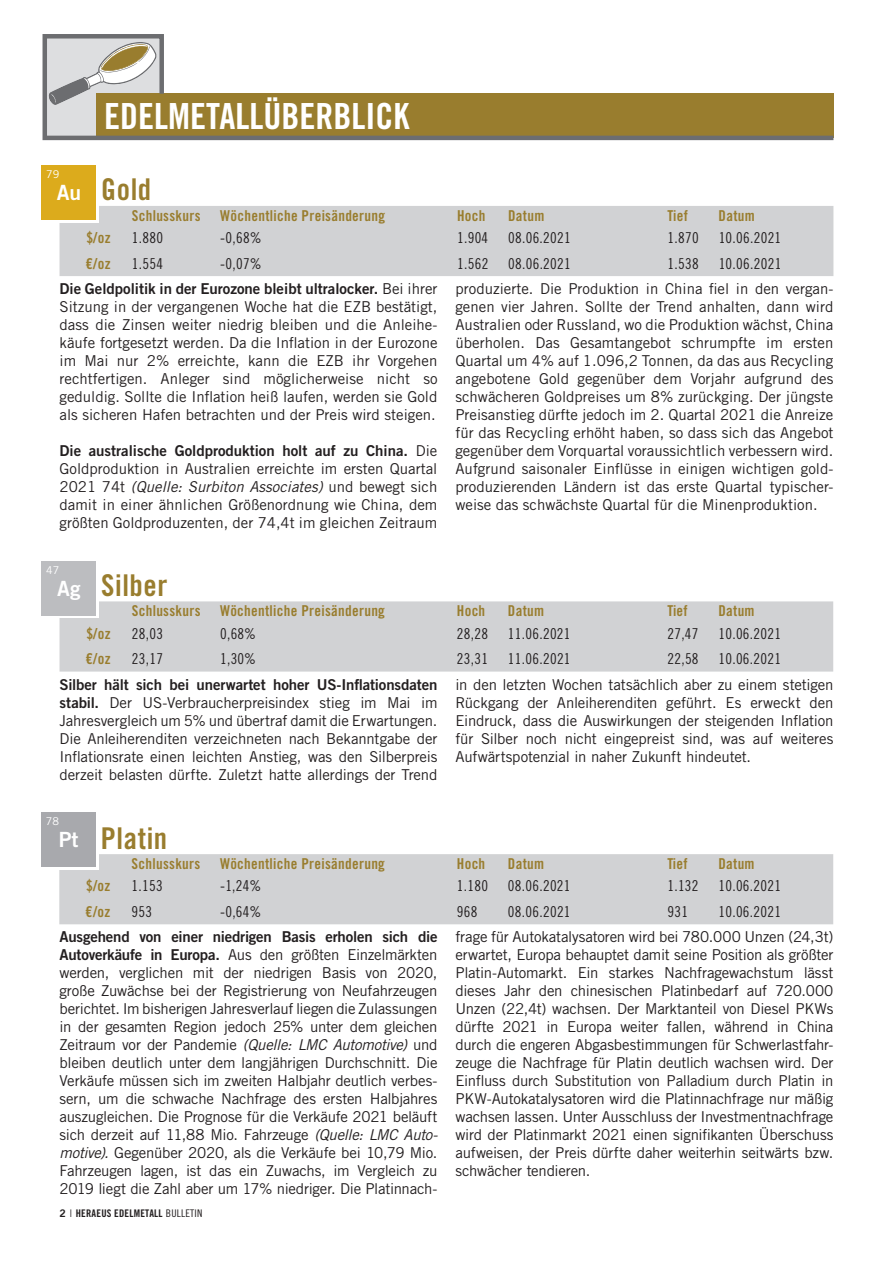
<style>
.page{position:relative;width:893px;height:1263px;background:#fff}
.page>*{position:absolute;margin:0;border:0;box-sizing:border-box;transform-origin:0 0}
.t1{font:36px "Trade Gothic LT Std Bd Cn 20";color:#fff}
.t2{font:30px "Trade Gothic LT Std Bd Cn 20";letter-spacing:.02em;color:#997d2e}
.t3{font:21px "Trade Gothic LT Std Bd 2";color:#fff}
.t4{font:15px/18px "Trade Gothic LT Std";color:#231f20;text-align:justify}
.t5{font:15px "Trade Gothic LT Std Cn 18";letter-spacing:.02em;color:#231f20}
.t6{font:15px "Trade Gothic LT Std Bd 2";color:#231f20}
.t7{font:15px "Trade Gothic LT Std Bd Cn 20";letter-spacing:.02em;color:#997d2e}
.t8{font:10.8px "Trade Gothic LT Std";color:#fff}
.t9{font:10.5px "Trade Gothic LT Std Bd Cn 20";letter-spacing:.02em;color:#231f20}
.s1{font-family:"Trade Gothic LT Std"}
.s2{font-style:italic}
.s3{font-family:"Trade Gothic LT Std Bd 2"}
.s4{font-family:"Trade Gothic LT Std";font-weight:300}
.s5{font-family:"Trade Gothic LT Std Cn 18"}
</style>
<div class="page">
<div style="left:60px;top:601px;width:773px;height:71px;background:#d1d2d4"></div>
<div style="left:60px;top:206px;width:773px;height:70px;background:#d1d2d4"></div>
<div style="left:45px;top:168px;width:54px;height:54px;background:#fff"></div>
<div style="left:42px;top:165px;width:54px;height:55px;background:#dcab1c"></div>
<div style="left:45px;top:564px;width:54px;height:54px;background:linear-gradient(to right,#fff,#fff)"></div>
<div style="left:42px;top:561px;width:54px;height:54px;background:#bcbdc0"></div>
<svg style="left:42px;top:34px;width:792px;height:107px"></svg>
<div style="left:59px;top:854px;width:774px;height:70px;background:#d1d2d4"></div>
<div style="left:44px;top:815px;width:55px;height:54px;background:#fff"></div>
<div style="left:41px;top:812px;width:55px;height:55px;background:#a8a9ad"></div>
<h1 class="t1" style="left:104px;top:94px;width:307px">EDELMETALLÜBERBLICK</h1>
<p class="t8" style="left:46px;top:167px;width:15px">79</p>
<h3 class="t3" style="left:57px;top:180px;width:26px">Au</h3>
<h2 class="t2" style="left:101px;top:172px;width:52px">Gold</h2>
<p class="t7" style="left:132px;top:206px;width:70px">Schlusskurs</p>
<p class="t7" style="left:220px;top:206px;width:166px">Wöchentliche Preisänderung</p>
<p class="t7" style="left:457px;top:206px;width:30px">Hoch</p>
<p class="t7" style="left:508px;top:206px;width:38px">Datum</p>
<p class="t7" style="left:668px;top:206px;width:22px">Tief</p>
<p class="t7" style="left:719px;top:206px;width:38px">Datum</p>
<p class="t7" style="left:86px;top:229px;width:26px">$/oz</p>
<p class="t5" style="left:132px;top:229px;width:33px">1.880</p>
<p class="t5" style="left:220px;top:229px;width:43px">-0,68%</p>
<p class="t5" style="left:457px;top:229px;width:33px">1.904</p>
<p class="t5" style="left:508px;top:229px;width:64px">08.06.2021</p>
<p class="t5" style="left:668px;top:229px;width:33px">1.870</p>
<p class="t5" style="left:719px;top:229px;width:64px">10.06.2021</p>
<p class="t7" style="left:86px;top:254px;width:27px">€/oz</p>
<p class="t5" style="left:132px;top:254px;width:33px">1.554</p>
<p class="t5" style="left:220px;top:254px;width:43px">-0,07%</p>
<p class="t5" style="left:457px;top:254px;width:33px">1.562</p>
<p class="t5" style="left:508px;top:254px;width:64px">08.06.2021</p>
<p class="t5" style="left:668px;top:254px;width:33px">1.538</p>
<p class="t5" style="left:719px;top:254px;width:64px">10.06.2021</p>
<p class="t6" style="left:60px;top:279px;width:379px">Die Geldpolitik in der Eurozone bleibt ultralocker. <span class="s1">Bei ihrer</span></p>
<p class="t4" style="left:60px;top:297px;width:379px">Sitzung in der vergangenen Woche hat die EZB bestätigt, dass die Zinsen weiter niedrig bleiben und die Anleihe&shy;käufe fortgesetzt werden. Da die Inflation in der Eurozone im Mai nur 2% erreichte, kann die EZB ihr Vorgehen rechtfertigen. Anleger sind möglicherweise nicht so geduldig. Sollte die Inflation heiß laufen, werden sie Gold als sicheren Hafen betrachten und der Preis wird steigen.</p>
<p class="t6" style="left:60px;top:441px;width:379px">Die australische Goldproduktion holt auf zu China. <span class="s1">Die</span></p>
<p class="t4" style="left:60px;top:459px;width:379px">Goldproduktion in Australien erreichte im ersten Quartal 2021 74t <span class="s2">(Quelle: Surbiton Associates)</span> und bewegt sich damit in einer ähnlichen Größenordnung wie China, dem größten Goldproduzenten, der 74,4t im gleichen Zeitraum</p>
<p class="t8" style="left:46px;top:563px;width:15px">47</p>
<h3 class="t3" style="left:57px;top:575px;width:25px">Ag</h3>
<h2 class="t2" style="left:101px;top:567px;width:68px">Silber</h2>
<p class="t4" style="left:455px;top:279px;width:379px">produzierte. Die Produktion in China fiel in den vergan&shy;genen vier Jahren. Sollte der Trend anhalten, dann wird Australien oder Russland, wo die Produktion wächst, China überholen. Das Gesamtangebot schrumpfte im ersten Quartal um 4% auf 1.096,2 Tonnen, da das aus Recycling angebotene Gold gegenüber dem Vorjahr aufgrund des schwächeren Goldpreises um 8% zurückging. Der jüngste Preisanstieg dürfte jedoch im 2. Quartal 2021 die Anreize für das Recycling erhöht haben, so dass sich das Angebot gegenüber dem Vorquartal voraussichtlich verbessern wird.<br>Aufgrund saisonaler Einflüsse in einigen wichtigen gold&shy;produzierenden Ländern ist das erste Quartal typischer&shy;weise das schwächste Quartal für die Minenproduktion.</p>
<p class="t7" style="left:132px;top:602px;width:70px">Schlusskurs</p>
<p class="t7" style="left:220px;top:602px;width:166px">Wöchentliche Preisänderung</p>
<p class="t7" style="left:457px;top:602px;width:30px">Hoch</p>
<p class="t7" style="left:508px;top:602px;width:38px">Datum</p>
<p class="t7" style="left:667px;top:602px;width:22px">Tief</p>
<p class="t7" style="left:718px;top:602px;width:38px">Datum</p>
<p class="t7" style="left:86px;top:624px;width:26px">$/oz</p>
<p class="t5" style="left:132px;top:624px;width:33px">28,03</p>
<p class="t5" style="left:220px;top:624px;width:38px">0,68%</p>
<p class="t5" style="left:457px;top:624px;width:33px">28,28</p>
<p class="t5" style="left:508px;top:624px;width:64px">11.06.2021</p>
<p class="t5" style="left:667px;top:624px;width:33px">27,47</p>
<p class="t5" style="left:718px;top:624px;width:64px">10.06.2021</p>
<p class="t7" style="left:86px;top:650px;width:27px">€/oz</p>
<p class="t5" style="left:132px;top:650px;width:33px">23,17</p>
<p class="t5" style="left:220px;top:650px;width:38px">1,30%</p>
<p class="t5" style="left:457px;top:650px;width:33px">23,31</p>
<p class="t5" style="left:508px;top:650px;width:64px">11.06.2021</p>
<p class="t5" style="left:667px;top:650px;width:33px">22,58</p>
<p class="t5" style="left:718px;top:650px;width:64px">10.06.2021</p>
<p class="t6" style="left:60px;top:675px;width:379px">Silber hält sich bei unerwartet hoher US-Inflationsdaten</p>
<p class="t4" style="left:60px;top:693px;width:379px"><span class="s3">stabil.</span> Der US-Verbraucherpreisindex stieg im Mai im Jahresvergleich um 5% und übertraf damit die Erwartungen.<br>Die Anleiherenditen verzeichneten nach Bekanntgabe der Inflationsrate einen leichten Anstieg, was den Silberpreis derzeit belasten dürfte. Zuletzt hatte allerdings der Trend</p>
<p class="t8" style="left:46px;top:815px;width:15px">78</p>
<h3 class="t3" style="left:59px;top:827px;width:21px">Pt</h3>
<h2 class="t2" style="left:101px;top:820px;width:68px">Platin</h2>
<p class="t4" style="left:455px;top:675px;width:379px">in den letzten Wochen tatsächlich aber zu einem stetigen Rückgang der Anleiherenditen geführt. Es erweckt den Eindruck, dass die Auswirkungen der steigenden Inflation für Silber noch nicht eingepreist sind, was auf weiteres Aufwärtspotenzial in naher Zukunft hindeutet.</p>
<p class="t7" style="left:132px;top:855px;width:70px">Schlusskurs</p>
<p class="t7" style="left:220px;top:855px;width:166px">Wöchentliche Preisänderung</p>
<p class="t7" style="left:457px;top:855px;width:30px">Hoch</p>
<p class="t7" style="left:508px;top:855px;width:38px">Datum</p>
<p class="t7" style="left:667px;top:855px;width:22px">Tief</p>
<p class="t7" style="left:718px;top:855px;width:38px">Datum</p>
<p class="t7" style="left:86px;top:877px;width:26px">$/oz</p>
<p class="t5" style="left:132px;top:877px;width:33px">1.153</p>
<p class="t5" style="left:220px;top:877px;width:43px">-1,24%</p>
<p class="t5" style="left:457px;top:877px;width:33px">1.180</p>
<p class="t5" style="left:508px;top:877px;width:64px">08.06.2021</p>
<p class="t5" style="left:667px;top:877px;width:33px">1.132</p>
<p class="t5" style="left:718px;top:877px;width:64px">10.06.2021</p>
<p class="t7" style="left:85px;top:902px;width:27px">€/oz</p>
<p class="t5" style="left:132px;top:903px;width:22px">953</p>
<p class="t5" style="left:220px;top:903px;width:43px">-0,64%</p>
<p class="t5" style="left:457px;top:903px;width:22px">968</p>
<p class="t5" style="left:508px;top:903px;width:64px">08.06.2021</p>
<p class="t5" style="left:667px;top:903px;width:22px">931</p>
<p class="t5" style="left:718px;top:903px;width:64px">10.06.2021</p>
<p class="t6" style="left:60px;top:927px;width:379px">Ausgehend von einer niedrigen Basis erholen sich die</p>
<p class="t4" style="left:60px;top:945px;width:380px"><span class="s3">Autoverkäufe in Europa.</span> Aus den größten Einzelmärkten werden, verglichen mit der niedrigen Basis von 2020, große Zuwächse bei der Registrierung von Neufahrzeugen berichtet. Im bisherigen Jahresverlauf liegen die Zulassungen in der gesamten Region jedoch 25% unter dem gleichen Zeitraum vor der Pandemie <span class="s2">(Quelle: LMC Automotive)</span> und bleiben deutlich unter dem langjährigen Durchschnitt. Die Verkäufe müssen sich im zweiten Halbjahr deutlich verbes&shy;sern, um die schwache Nachfrage des ersten Halbjahres auszugleichen. Die Prognose für die Verkäufe 2021 beläuft sich derzeit auf 11,88 Mio. Fahrzeuge <span class="s2">(Quelle: LMC Auto&shy;motive).</span> Gegenüber 2020, als die Verkäufe bei 10,79 Mio.<br>Fahrzeugen lagen, ist das ein Zuwachs, im Vergleich zu 2019 liegt die Zahl aber um 17% niedriger. Die Platinnach-</p>
<p class="t9" style="left:60px;top:1207px;width:144px"><span class="s3">2</span> <span class="s4">I</span> HERAEUS EDELMETALL <span class="s5">BULLETIN</span></p>
<p class="t4" style="left:455px;top:927px;width:379px">frage für Autokatalysatoren wird bei 780.000 Unzen (24,3t) erwartet, Europa behauptet damit seine Position als größter Platin-Automarkt. Ein starkes Nachfragewachstum lässt dieses Jahr den chinesischen Platinbedarf auf 720.000<br>Unzen (22,4t) wachsen. Der Marktanteil von Diesel PKWs dürfte 2021 in Europa weiter fallen, während in China durch die engeren Abgasbestimmungen für Schwerlastfahr&shy;zeuge die Nachfrage für Platin deutlich wachsen wird. Der Einfluss durch Substitution von Palladium durch Platin in PKW-Autokatalysatoren wird die Platinnachfrage nur mäßig wachsen lassen. Unter Ausschluss der Investmentnachfrage wird der Platinmarkt 2021 einen signifikanten Überschuss aufweisen, der Preis dürfte daher weiterhin seitwärts bzw. schwächer tendieren.</p>
</div>
